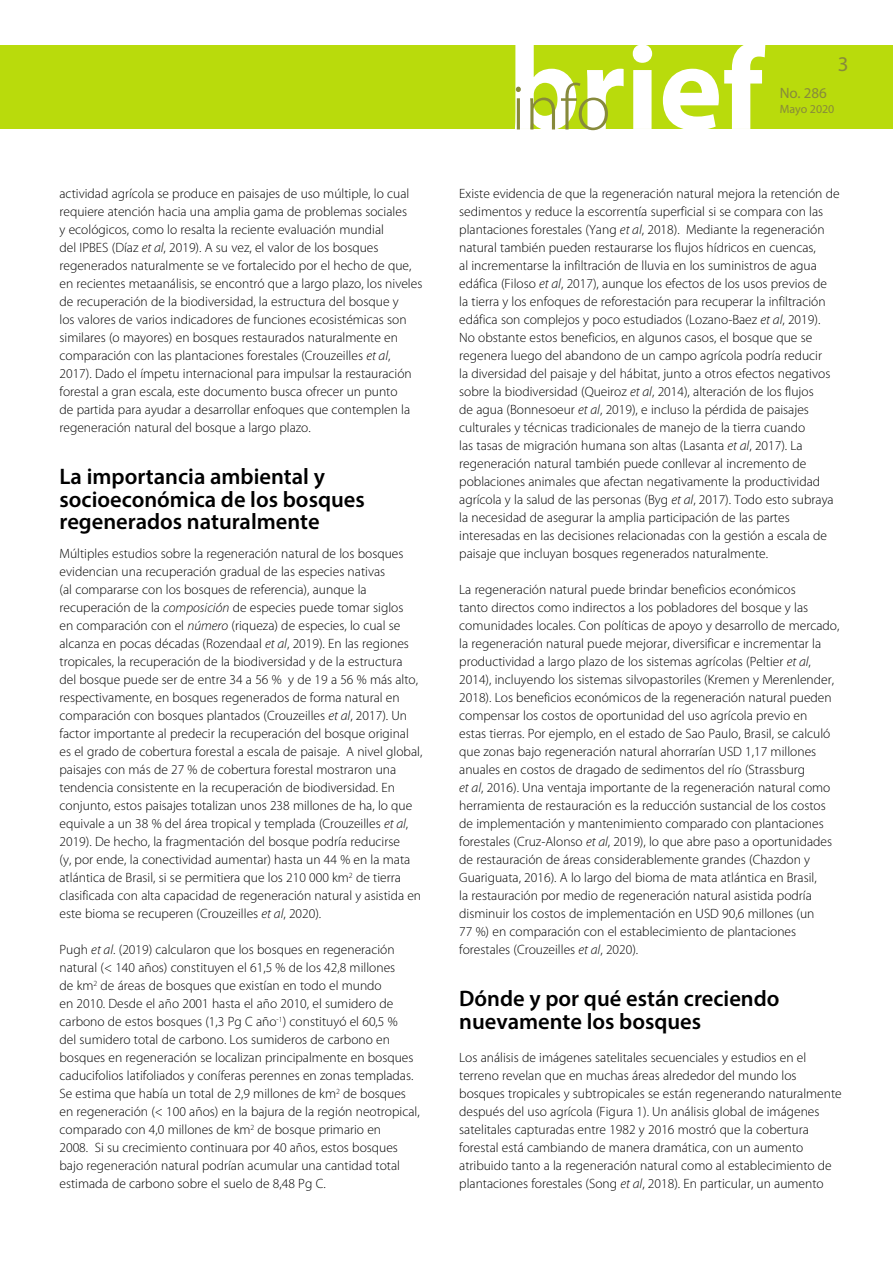
<style>
.page{position:relative;width:893px;height:1263px;background:#fff}
.page>*{position:absolute;margin:0;border:0;box-sizing:border-box;transform-origin:0 0}
.t1{font:600 22.5px/22.5px "Myriad Pro";color:#000}
.t2{font:21px "Myriad Pro";color:#878a3b}
.t3{font:15px "Myriad Pro";color:#878a3b}
.t4{font:300 13.5px/18px "Myriad Pro";color:#000}
.t5{font:12px "Myriad Pro";color:#878a3b}
.s1{font-style:italic}
</style>
<div class="page">
<div style="left:0;top:45px;width:893px;height:84px;background:#b9db0c"></div>
<svg style="left:515px;top:45px;width:250px;height:85px"></svg>
<p class="t4" style="left:60px;top:184px;width:364px">actividad agrícola se produce en paisajes de uso múltiple, lo cual requiere atención hacia una amplia gama de problemas sociales<br>y ecológicos, como lo resalta la reciente evaluación mundial<br>del IPBES (Díaz <span class="s1">et al</span>, 2019). A su vez, el valor de los bosques regenerados naturalmente se ve fortalecido por el hecho de que, en recientes metaanálisis, se encontró que a largo plazo, los niveles de recuperación de la biodiversidad, la estructura del bosque y<br>los valores de varios indicadores de funciones ecosistémicas son similares (o mayores) en bosques restaurados naturalmente en comparación con las plantaciones forestales (Crouzeilles <span class="s1">et al</span>, 2017). Dado el ímpetu internacional para impulsar la restauración forestal a gran escala, este documento busca ofrecer un punto<br>de partida para ayudar a desarrollar enfoques que contemplen la regeneración natural del bosque a largo plazo.</p>
<h1 class="t1" style="left:60px;top:465px;width:307px">La importancia ambiental y socioeconómica de los bosques regenerados naturalmente</h1>
<p class="t4" style="left:60px;top:544px;width:364px">Múltiples estudios sobre la regeneración natural de los bosques evidencian una recuperación gradual de las especies nativas<br>(al compararse con los bosques de referencia), aunque la recuperación de la <span class="s1">composición</span> de especies puede tomar siglos<br>en comparación con el <span class="s1">número</span> (riqueza) de especies, lo cual se alcanza en pocas décadas (Rozendaal <span class="s1">et al</span>, 2019). En las regiones tropicales, la recuperación de la biodiversidad y de la estructura del bosque puede ser de entre 34 a 56 % y de 19 a 56 % más alto, respectivamente, en bosques regenerados de forma natural en comparación con bosques plantados (Crouzeilles <span class="s1">et al</span>, 2017). Un factor importante al predecir la recuperación del bosque original es el grado de cobertura forestal a escala de paisaje. A nivel global, paisajes con más de 27 % de cobertura forestal mostraron una tendencia consistente en la recuperación de biodiversidad. En conjunto, estos paisajes totalizan unos 238 millones de ha, lo que equivale a un 38 % del área tropical y templada (Crouzeilles <span class="s1">et al</span>, 2019). De hecho, la fragmentación del bosque podría reducirse<br>(y, por ende, la conectividad aumentar) hasta un 44 % en la mata atlántica de Brasil, si se permitiera que los 210 000 km<sup>2</sup> de tierra clasificada con alta capacidad de regeneración natural y asistida en este bioma se recuperen (Crouzeilles <span class="s1">et al</span>, 2020).</p>
<p class="t4" style="left:60px;top:940px;width:362px">Pugh <span class="s1">et al</span>. (2019) calcularon que los bosques en regeneración natural (&lt; 140 años) constituyen el 61,5 % de los 42,8 millones<br>de km<sup>2</sup> de áreas de bosques que existían en todo el mundo<br>en 2010. Desde el año 2001 hasta el año 2010, el sumidero de carbono de estos bosques (1,3 Pg C año<sup>-1</sup>) constituyó el 60,5 %<br>del sumidero total de carbono. Los sumideros de carbono en bosques en regeneración se localizan principalmente en bosques caducifolios latifoliados y coníferas perennes en zonas templadas.<br>Se estima que había un total de 2,9 millones de km<sup>2</sup> de bosques en regeneración (&lt; 100 años) en la bajura de la región neotropical, comparado con 4,0 millones de km<sup>2</sup> de bosque primario en<br>2008. Si su crecimiento continuara por 40 años, estos bosques bajo regeneración natural podrían acumular una cantidad total estimada de carbono sobre el suelo de 8,48 Pg C.</p>
<h2 class="t2" style="left:838px;top:51px;width:12px">3</h2>
<p class="t3" style="left:780px;top:84px;width:49px">No. 286</p>
<p class="t5" style="left:780px;top:102px;width:56px">Mayo 2020</p>
<p class="t4" style="left:459px;top:184px;width:382px">Existe evidencia de que la regeneración natural mejora la retención de sedimentos y reduce la escorrentía superficial si se compara con las plantaciones forestales (Yang <span class="s1">et al</span>, 2018). Mediante la regeneración natural también pueden restaurarse los flujos hídricos en cuencas,<br>al incrementarse la infiltración de lluvia en los suministros de agua edáfica (Filoso <span class="s1">et al</span>, 2017), aunque los efectos de los usos previos de<br>la tierra y los enfoques de reforestación para recuperar la infiltración edáfica son complejos y poco estudiados (Lozano-Baez <span class="s1">et al</span>, 2019).<br>No obstante estos beneficios, en algunos casos, el bosque que se regenera luego del abandono de un campo agrícola podría reducir<br>la diversidad del paisaje y del hábitat, junto a otros efectos negativos sobre la biodiversidad (Queiroz <span class="s1">et al</span>, 2014), alteración de los flujos<br>de agua (Bonnesoeur <span class="s1">et al</span>, 2019), e incluso la pérdida de paisajes culturales y técnicas tradicionales de manejo de la tierra cuando<br>las tasas de migración humana son altas (Lasanta <span class="s1">et al</span>, 2017). La regeneración natural también puede conllevar al incremento de poblaciones animales que afectan negativamente la productividad agrícola y la salud de las personas (Byg <span class="s1">et al</span>, 2017). Todo esto subraya la necesidad de asegurar la amplia participación de las partes interesadas en las decisiones relacionadas con la gestión a escala de paisaje que incluyan bosques regenerados naturalmente.</p>
<p class="t4" style="left:459px;top:580px;width:382px">La regeneración natural puede brindar beneficios económicos<br>tanto directos como indirectos a los pobladores del bosque y las comunidades locales. Con políticas de apoyo y desarrollo de mercado, la regeneración natural puede mejorar, diversificar e incrementar la productividad a largo plazo de los sistemas agrícolas (Peltier <span class="s1">et al</span>, 2014), incluyendo los sistemas silvopastoriles (Kremen y Merenlender, 2018). Los beneficios económicos de la regeneración natural pueden compensar los costos de oportunidad del uso agrícola previo en<br>estas tierras. Por ejemplo, en el estado de Sao Paulo, Brasil, se calculó que zonas bajo regeneración natural ahorrarían USD 1,17 millones anuales en costos de dragado de sedimentos del río (Strassburg<br><span class="s1">et al</span>, 2016). Una ventaja importante de la regeneración natural como herramienta de restauración es la reducción sustancial de los costos de implementación y mantenimiento comparado con plantaciones forestales (Cruz-Alonso <span class="s1">et al</span>, 2019), lo que abre paso a oportunidades de restauración de áreas considerablemente grandes (Chazdon y Guariguata, 2016). A lo largo del bioma de mata atlántica en Brasil,<br>la restauración por medio de regeneración natural asistida podría disminuir los costos de implementación en USD 90,6 millones (un<br>77 %) en comparación con el establecimiento de plantaciones forestales (Crouzeilles <span class="s1">et al</span>, 2020).</p>
<h1 class="t1" style="left:459px;top:987px;width:322px">Dónde y por qué están creciendo nuevamente los bosques</h1>
<p class="t4" style="left:459px;top:1048px;width:384px">Los análisis de imágenes satelitales secuenciales y estudios en el terreno revelan que en muchas áreas alrededor del mundo los bosques tropicales y subtropicales se están regenerando naturalmente después del uso agrícola (Figura 1). Un análisis global de imágenes satelitales capturadas entre 1982 y 2016 mostró que la cobertura forestal está cambiando de manera dramática, con un aumento atribuido tanto a la regeneración natural como al establecimiento de plantaciones forestales (Song <span class="s1">et al</span>, 2018). En particular, un aumento</p>
</div>
